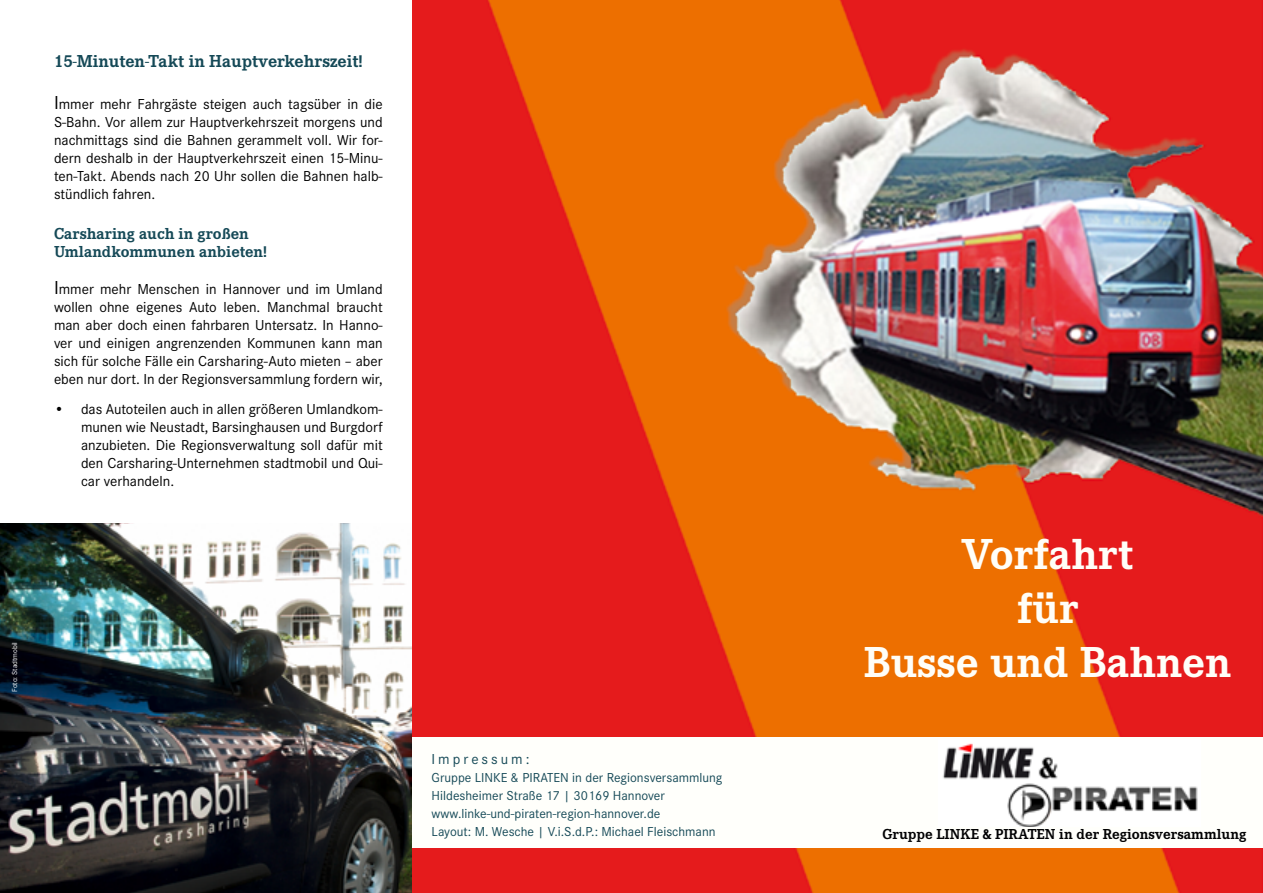
<style>
.page{position:relative;width:1263px;height:893px;background:#fff}
.page>*{position:absolute;margin:0;border:0;box-sizing:border-box;transform-origin:0 0}
.t1{font:700 45px/54px "Corporate E";color:#fffef8;text-align:center}
.t2{font:700 18px "Corporate E";color:#154957}
.t3{font:700 16.5px/18px "Corporate E";color:#154957}
.t4{font:15px/18px "Corporate S";color:#000;text-align:justify}
.t5{font:700 15px "Corporate E";color:#020203}
.t6{font:15px "Corporate S";letter-spacing:.2em;color:#154957}
.t7{font:13.5px/18px "Corporate S";color:#154957}
.t8{font:7.5px "Corporate S";color:#fff}
.s1{font-size:19.5px}
</style>
<div class="page">
<img style="left:0;top:523px;width:412px;height:370px">
<img style="left:412px;top:0;width:851px;height:893px">
<div style="left:412px;top:737px;width:851px;height:110px;background:#fffffb"></div>
<img style="left:943px;top:743px;width:255px;height:83px">
<p class="t2" style="left:54px;top:51px;width:310px">15-Minuten-Takt in Hauptverkehrszeit!</p>
<p class="t4" style="left:54px;top:95px;width:330px"><span class="s1">I</span>mmer mehr Fahrgäste steigen auch tagsüber in die S-Bahn. Vor allem zur Hauptverkehrszeit morgens und nachmittags sind die Bahnen gerammelt voll. Wir for&shy;dern deshalb in der Hauptverkehrszeit einen 15-Minu&shy;ten-Takt. Abends nach 20 Uhr sollen die Bahnen halb&shy;stündlich fahren.</p>
<p class="t3" style="left:54px;top:224px;width:215px">Carsharing auch in großen<br>Umlandkommunen anbieten!</p>
<p class="t4" style="left:54px;top:280px;width:330px"><span class="s1">I</span>mmer mehr Menschen in Hannover und im Umland wollen ohne eigenes Auto leben. Manchmal braucht man aber doch einen fahrbaren Untersatz. In Hanno&shy;ver und einigen angrenzenden Kommunen kann man sich für solche Fälle ein Carsharing-Auto mieten – aber eben nur dort. In der Regionsversammlung fordern wir,</p>
<p class="t4" style="left:81px;top:400px;width:303px;text-indent:-27px">• das Autoteilen auch in allen größeren Umlandkom&shy;munen wie Neustadt, Barsinghausen und Burgdorf anzubieten. Die Regionsverwaltung soll dafür mit den Carsharing-Unternehmen stadtmobil und Qui&shy;car verhandeln.</p>
<p class="t8" style="left:11px;top:692px;width:51px;rotate:-90deg">Foto: Stadtmobil</p>
<p class="t6" style="left:432px;top:750px;width:99px">Impressum:</p>
<p class="t7" style="left:432px;top:768px;width:292px">Gruppe LINKE &amp; PIRATEN in der Regionsversammlung Hildesheimer Straße 17 | 30169 Hannover www.linke-und-piraten-region-hannover.de<br>Layout: M. Wesche | V.i.S.d.P.: Michael Fleischmann</p>
<h1 class="t1" style="left:864px;top:528px;width:369px">Vorfahrt<br>für<br>Busse und Bahnen</h1>
<p class="t5" style="left:882px;top:826px;width:365px">Gruppe LINKE &amp; PIRATEN in der Regionsversammlung</p>
</div>
